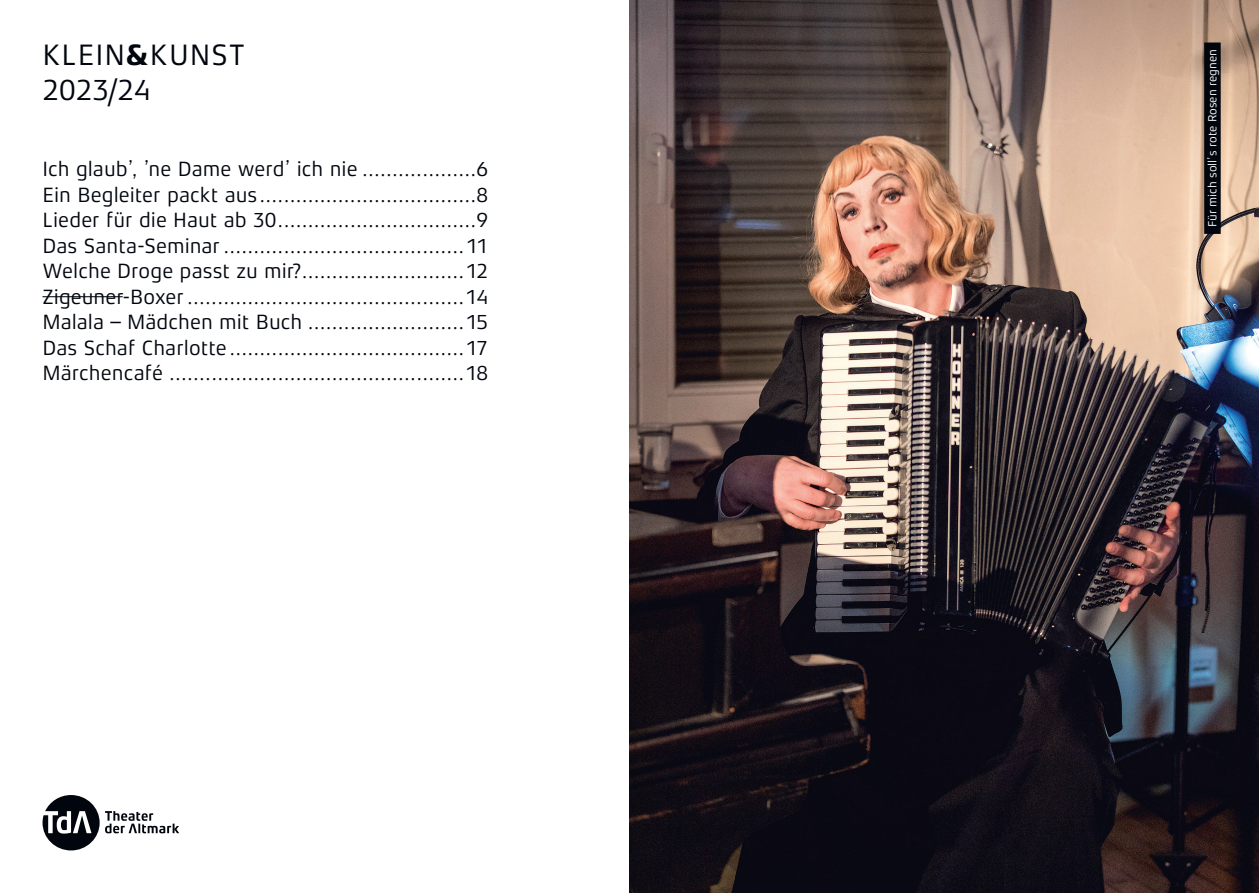
<style>
.page{position:relative;width:1259px;height:893px;background:#fff}
.page>*{position:absolute;margin:0;border:0;box-sizing:border-box;transform-origin:0 0}
.t1{font:30px/34.5px "Td A";letter-spacing:.03em;color:#01060e}
.t2{font:21px/25.5px "Td A";letter-spacing:-.005em;color:#01060e;text-align:justify}
.t3{font:12px "Td A";color:#fff}
.s1{font-weight:700}
.s2{color:#01060e}
</style>
<div class="page">
<hr style="left:43px;top:296px;width:80px;height:1px;background:#01060e">
<svg style="left:43px;top:795px;width:136px;height:55px"></svg>
<img style="left:629px;top:0;width:630px;height:893px">
<div style="left:1204px;top:43px;width:16px;height:191px;background:#01060e"></div>
<h1 class="t1" style="left:43px;top:38px;width:204px">Klein<span class="s1">&amp;</span>Kunst<br>2023/24</h1>
<p class="t2" style="left:43px;top:156px;width:447px">Ich glaub’, ’ne Dame werd’ ich nie ...................6<br>Ein Begleiter packt aus....................................8<br>Lieder für die Haut ab 30.................................9<br>Das Santa-Seminar........................................11<br>Welche Droge passt zu mir?...........................12<br>Zigeuner-Boxer..............................................14<br>Malala – Mädchen mit Buch ..........................15<br>Das Schaf Charlotte.......................................17<br>Märchencafé .................................................18</p>
<p class="t3" style="left:1205px;top:234px;width:193px;rotate:-90deg"><span class="s2">x</span>Für mich soll’s rote Rosen regnen<span class="s2">x</span></p>
</div>
